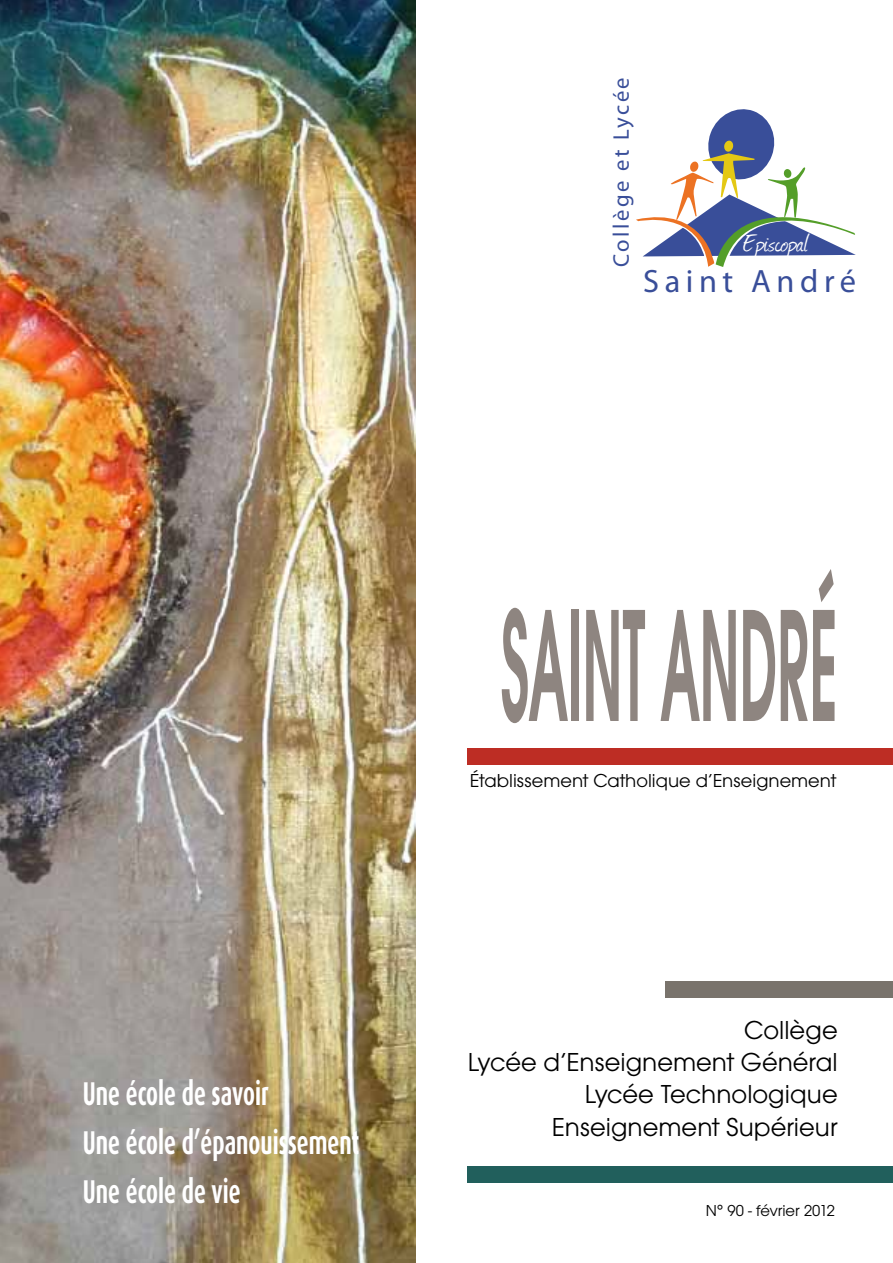
<style>
.page{position:relative;width:893px;height:1263px;background:#fff}
.page>*{position:absolute;margin:0;border:0;box-sizing:border-box;transform-origin:0 0}
.t1{font:600 166.5px "Avant Garde Gothic Itc T";color:#8e8580;scale:.36 1}
.t2{font:700 33px/48.8px "Dax";color:#fff;scale:.65 1}
.t3{font:32.4px "Myriad Pro";letter-spacing:.175em;color:#394e99}
.t4{font:29.7px "Journal";color:#fff}
.t5{font:27px/32.4px "Avant Garde Gothic Itc T";color:#000;text-align:right}
.t6{font:22.65px "Myriad Pro";letter-spacing:.11em;color:#394e99}
.t7{font:19.5px "Avant Garde Gothic Itc T";color:#000}
.t8{font:16.5px "Avant Garde Gothic Itc T";letter-spacing:-.005em;color:#000}
</style>
<div class="page">
<div style="left:468px;top:748px;width:425px;height:17px;background:#bd2d24"></div>
<div style="left:665px;top:981px;width:228px;height:17px;background:#79736c"></div>
<div style="left:468px;top:1166px;width:425px;height:17px;background:#215f5c"></div>
<img style="left:0;top:0;width:415px;height:1263px">
<svg style="left:636px;top:109px;width:220px;height:158px"></svg>
<p class="t2" style="left:83px;top:1070px;width:427px">Une école de savoir<br>Une école d’épanouissement<br>Une école de vie</p>
<p class="t6" style="left:607px;top:267px;width:191px;rotate:-90deg">Collège et Lycée</p>
<p class="t4" style="left:743px;top:223px;width:67px">Episcopal</p>
<p class="t3" style="left:643px;top:261px;width:215px">Saint André</p>
<h1 class="t1" style="left:501px;top:568px;width:935px">SAINT ANDRÉ</h1>
<p class="t7" style="left:470px;top:769px;width:368px">Établissement Catholique d’Enseignement</p>
<p class="t5" style="left:468px;top:1013px;width:371px">Collège<br>Lycée d’Enseignement Général<br>Lycée Technologique<br>Enseignement Supérieur</p>
<p class="t8" style="left:706px;top:1201px;width:131px">N° 90 - février 2012</p>
</div>
